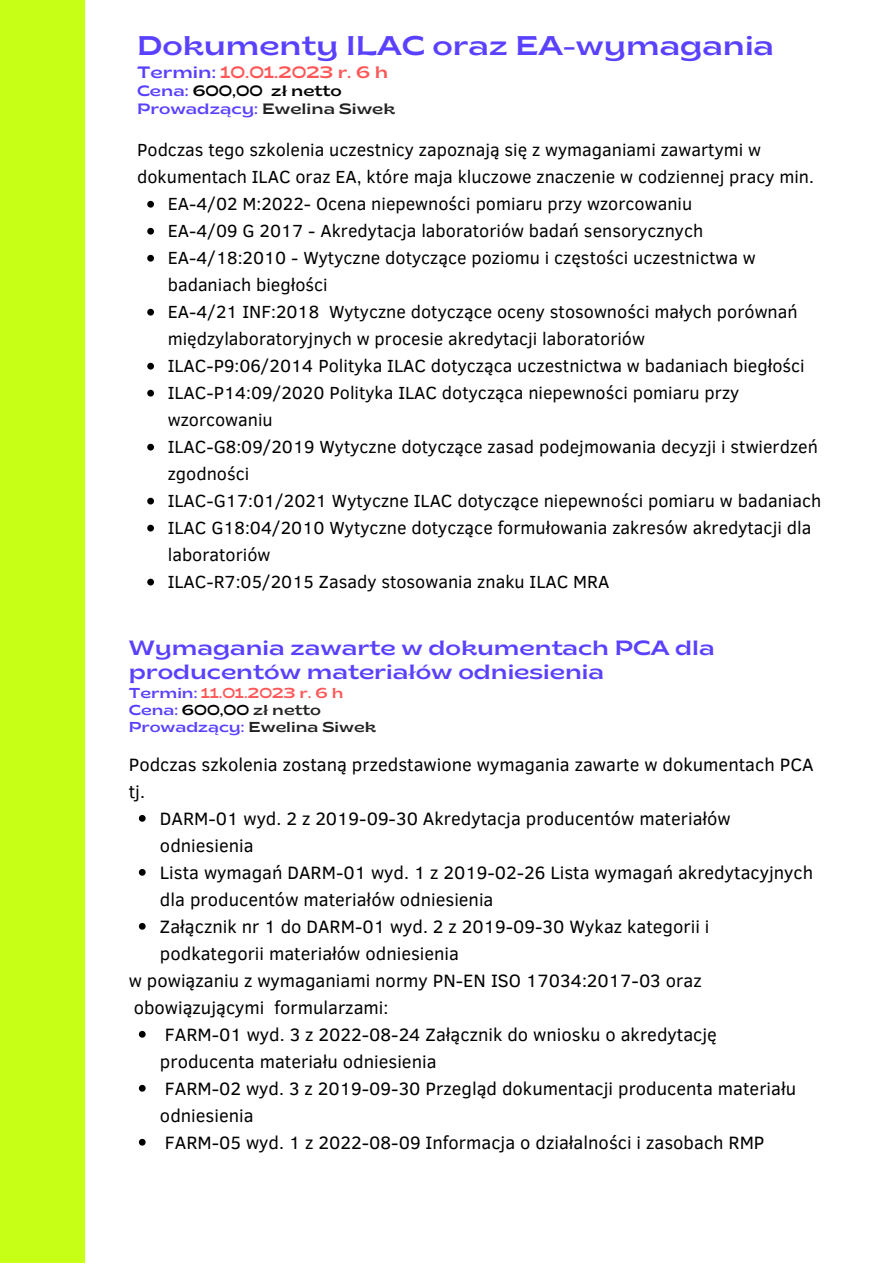
<style>
.page{position:relative;width:893px;height:1264px;background:#fff}
.page>*{position:absolute;margin:0;border:0;box-sizing:border-box;transform-origin:0 0}
.t1{font:semi-expanded 27px "Brice";color:#5941ff}
.t2{font:semi-expanded 20.55px/23.5px "Brice";color:#5941ff}
.t3{font:18.3px/27px "Clear Sans";color:#000}
.t4{font:18px/27px "Clear Sans";color:#000}
.t5{font:semi-expanded 16.5px "Brice";color:#ff5757}
.t6{font:semi-expanded 15px/18px "Brice";color:#5941ff}
.t7{font:semi-expanded 14.4px/16.8px "Brice";color:#5941ff}
.s1{color:#5941ff}
.s2{color:#000}
.s3{color:#232323}
.s4{color:#ff5757}
</style>
<div class="page">
<svg style="left:147px;top:201px;width:7px;height:7px"></svg>
<svg style="left:147px;top:228px;width:7px;height:6px"></svg>
<svg style="left:147px;top:255px;width:7px;height:6px"></svg>
<svg style="left:147px;top:309px;width:7px;height:6px"></svg>
<svg style="left:147px;top:363px;width:7px;height:6px"></svg>
<svg style="left:147px;top:390px;width:7px;height:6px"></svg>
<svg style="left:147px;top:444px;width:7px;height:6px"></svg>
<svg style="left:147px;top:498px;width:7px;height:6px"></svg>
<svg style="left:147px;top:524px;width:7px;height:7px"></svg>
<svg style="left:147px;top:578px;width:7px;height:7px"></svg>
<svg style="left:139px;top:815px;width:7px;height:6px"></svg>
<svg style="left:139px;top:869px;width:7px;height:6px"></svg>
<svg style="left:139px;top:923px;width:7px;height:6px"></svg>
<svg style="left:139px;top:1030px;width:7px;height:7px"></svg>
<svg style="left:139px;top:1084px;width:7px;height:7px"></svg>
<svg style="left:139px;top:1138px;width:7px;height:7px"></svg>
<div style="left:0;top:0;width:85px;height:1262px;background:#c8ff16"></div>
<h1 class="t1" style="left:137px;top:35px;width:638px">Dokumenty ILAC oraz EA-wymagania</h1>
<p class="t5" style="left:137px;top:66px;width:253px"><span class="s1">Termin:</span> 10.01.2023 r. 6 h</p>
<p class="t6" style="left:137px;top:83px;width:259px">Cena: <span class="s2">600,00 zł netto<br></span>Prowadzący: <span class="s3">Ewelina Siwek</span></p>
<p class="t4" style="left:137px;top:135px;width:678px">Podczas tego szkolenia uczestnicy zapoznają się z wymaganiami zawartymi w dokumentach ILAC oraz EA, które maja kluczowe znaczenie w codziennej pracy min.</p>
<p class="t4" style="left:168px;top:189px;width:655px">EA-4/02 M:2022- Ocena niepewności pomiaru przy wzorcowaniu<br>EA-4/09 G 2017 - Akredytacja laboratoriów badań sensorycznych EA-4/18:2010 - Wytyczne dotyczące poziomu i częstości uczestnictwa w badaniach biegłości<br>EA-4/21 INF:2018 Wytyczne dotyczące oceny stosowności małych porównań międzylaboratoryjnych w procesie akredytacji laboratoriów<br>ILAC-P9:06/2014 Polityka ILAC dotycząca uczestnictwa w badaniach biegłości ILAC-P14:09/2020 Polityka ILAC dotycząca niepewności pomiaru przy wzorcowaniu<br>ILAC-G8:09/2019 Wytyczne dotyczące zasad podejmowania decyzji i stwierdzeń zgodności<br>ILAC-G17:01/2021 Wytyczne ILAC dotyczące niepewności pomiaru w badaniach ILAC G18:04/2010 Wytyczne dotyczące formułowania zakresów akredytacji dla laboratoriów<br>ILAC-R7:05/2015 Zasady stosowania znaku ILAC MRA</p>
<p class="t2" style="left:129px;top:638px;width:587px">Wymagania zawarte w dokumentach PCA dla producentów materiałów odniesienia</p>
<p class="t7" style="left:129px;top:686px;width:248px">Termin: <span class="s4">11.01.2023 r. 6 h<br></span>Cena: <span class="s2">600,00</span> <span class="s3">zł netto<br></span>Prowadzący: <span class="s3">Ewelina Siwek</span></p>
<p class="t3" style="left:129px;top:750px;width:686px">Podczas szkolenia zostaną przedstawione wymagania zawarte w dokumentach PCA tj.</p>
<p class="t3" style="left:160px;top:804px;width:654px">DARM-01 wyd. 2 z 2019-09-30 Akredytacja producentów materiałów odniesienia<br>Lista wymagań DARM-01 wyd. 1 z 2019-02-26 Lista wymagań akredytacyjnych dla producentów materiałów odniesienia<br>Załącznik nr 1 do DARM-01 wyd. 2 z 2019-09-30 Wykaz kategorii i podkategorii materiałów odniesienia</p>
<p class="t3" style="left:129px;top:966px;width:574px">w powiązaniu z wymaganiami normy PN-EN ISO 17034:2017-03 oraz obowiązującymi formularzami:</p>
<p class="t3" style="left:160px;top:1020px;width:637px">FARM-01 wyd. 3 z 2022-08-24 Załącznik do wniosku o akredytację producenta materiału odniesienia<br>FARM-02 wyd. 3 z 2019-09-30 Przegląd dokumentacji producenta materiału odniesienia<br>FARM-05 wyd. 1 z 2022-08-09 Informacja o działalności i zasobach RMP</p>
</div>
